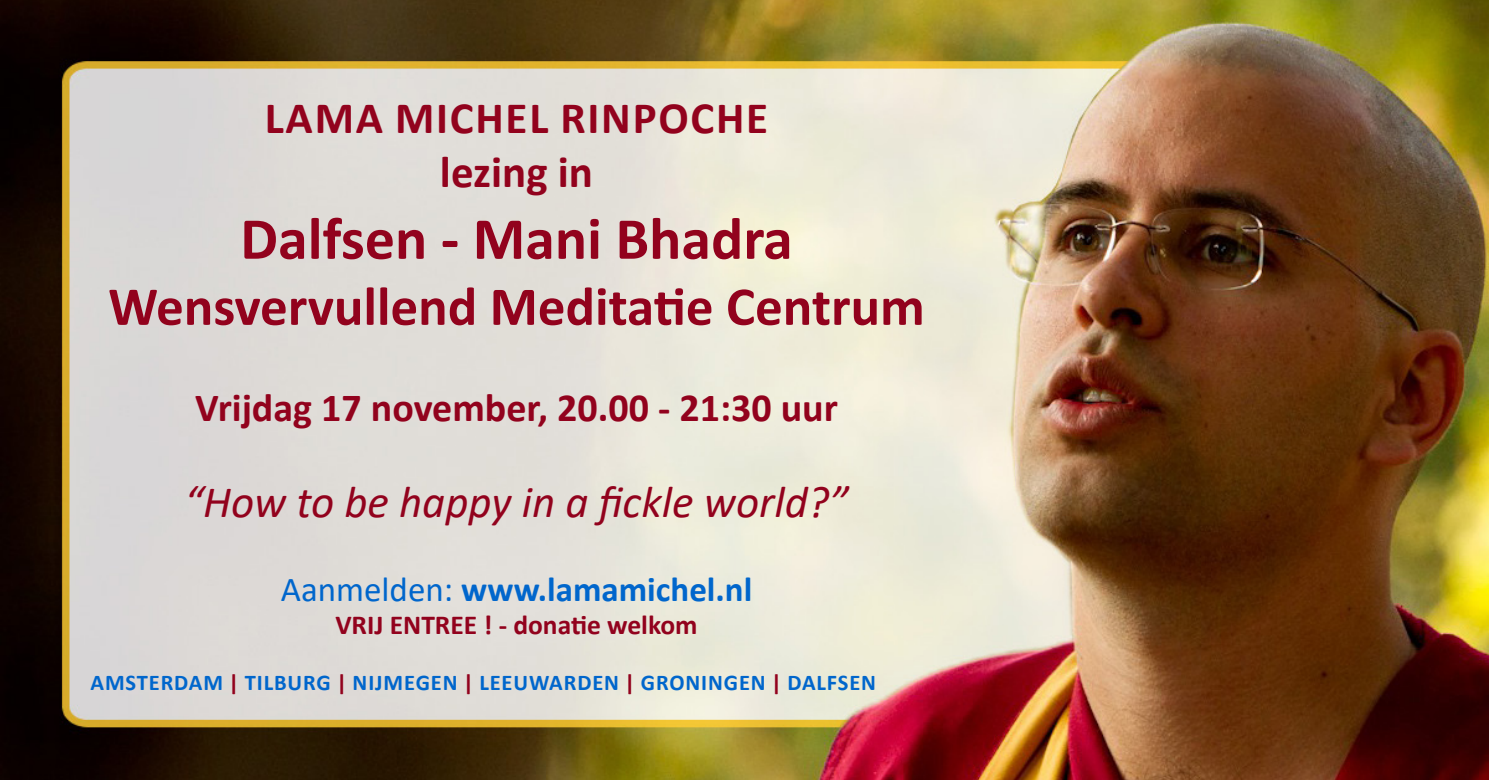
<style>
.page{position:relative;width:1489px;height:780px;background:#fff}
.page>*{position:absolute;margin:0;border:0;box-sizing:border-box;transform-origin:0 0}
.t1{font:700 60px "Calibri";color:#92021d}
.t2{font:700 55px "Calibri";color:#92021d}
.t3{font:italic 45px "Calibri";color:#92021d}
.t4{font:700 45px/54px "Calibri";letter-spacing:.04em;color:#92021d;text-align:center}
.t5{font:700 40px "Calibri";color:#92021d}
.t6{font:700 35px "Calibri";color:#06c}
.t7{font:700 27.5px "Calibri";color:#92021d}
.t8{font:700 22.5px "Calibri";letter-spacing:.04em;color:#06c}
.s1{font-weight:400}
.s2{color:#92021d}
</style>
<div class="page">
<img style="left:0;top:0;width:1488px;height:780px">
<h3 class="t4" style="left:265px;top:90px;width:505px">LAMA MICHEL RINPOCHE lezing in</h3>
<h1 class="t1" style="left:240px;top:196px;width:554px">Dalfsen - Mani Bhadra</h1>
<h2 class="t2" style="left:108px;top:267px;width:818px">Wensvervullend Meditatie Centrum</h2>
<h3 class="t5" style="left:195px;top:379px;width:644px">Vrijdag 17 november, 20.00 - 21:30 uur</h3>
<h3 class="t3" style="left:184px;top:470px;width:665px">“How to be happy in a fickle world?”</h3>
<h3 class="t6" style="left:281px;top:564px;width:473px"><span class="s1">Aanmelden:</span> www.lamamichel.nl</h3>
<p class="t7" style="left:335px;top:605px;width:364px">VRIJ ENTREE ! - donatie welkom</p>
<p class="t8" style="left:90px;top:666px;width:787px">AMSTERDAM <span class="s2">|</span> TILBURG <span class="s2">|</span> NIJMEGEN <span class="s2">|</span> LEEUWARDEN <span class="s2">|</span> GRONINGEN <span class="s2">|</span> DALFSEN</p>
</div>
